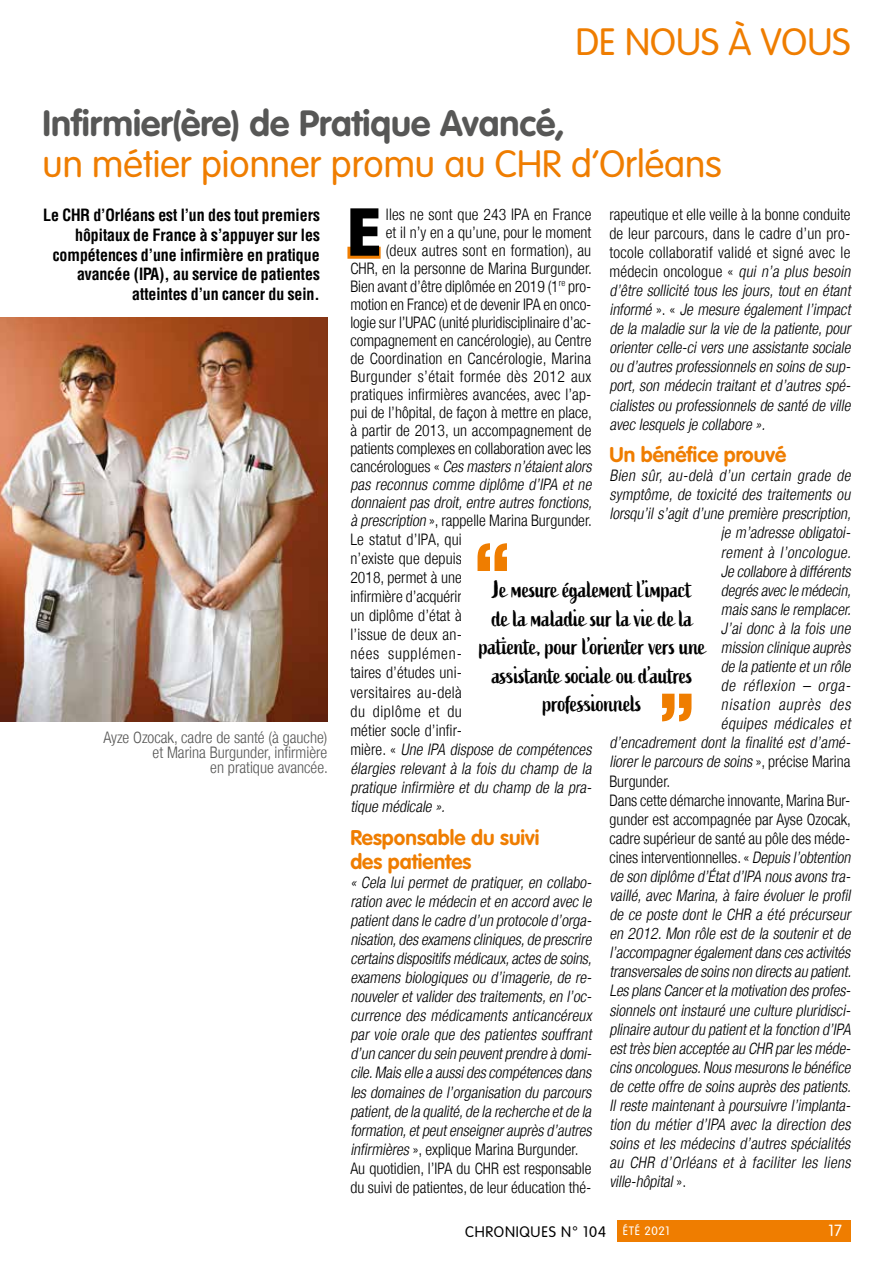
<style>
.page{position:relative;width:893px;height:1263px;background:#fff}
.page>*{position:absolute;margin:0;border:0;box-sizing:border-box;transform-origin:0 0}
.Texte_courant___lett{font:900 condensed 66.3px "Helvetica Neue";color:#000}
.Titre___couleur{font:300 37.5px "VAG Rounded Std";color:#ef7d00}
.Titre___couleur-2{font:700 36px "VAG Rounded Std";color:#575756}
.Texte_courant{font:24px/28.5px "Active";letter-spacing:-.02em;color:#000;text-align:center}
.Texte_courant-2{font:700 21px/24px "VAG Rounded Std";color:#ef7d00}
.Chapô{font:700 condensed 16.5px/19.8px "Helvetica";color:#000;text-align:right}
.t1{font:italic 300 condensed 15.9px/19px "Helvetica Neue LT Std";color:#000}
.Texte_courant___lett-2{font:300 condensed 15.9px/18px "Helvetica Neue LT Std";color:#000}
.Texte_courant-3{font:300 condensed 15.9px/15px "Helvetica Neue LT Std";color:#575756;text-align:right}
.t2{font:300 15.9px "VAG Rounded Std";color:#fff}
.t3{font:300 15px "VAG Rounded Std";letter-spacing:.05em;color:#000}
.t4{font:300 12px "VAG Rounded Std";letter-spacing:.05em;color:#fff}
.s1{font-style:normal}
.s2{font-style:italic}
</style>
<div class="page">
<div style="left:347px;top:247px;width:34px;height:12px;background:#ef7d00"></div>
<img style="left:0;top:317px;width:327px;height:404px">
<svg style="left:662px;top:694px;width:29px;height:27px"></svg>
<svg style="left:477px;top:543px;width:30px;height:28px"></svg>
<div style="left:617px;top:1220px;width:233px;height:22px;background:#ef7d00"></div>
<p class="Titre___couleur" style="left:576px;top:20px;width:276px">DE NOUS À VOUS</p>
<p class="Titre___couleur-2" style="left:43px;top:102px;width:524px">Infirmier(ère) de Pratique Avancé,</p>
<p class="Titre___couleur" style="left:43px;top:142px;width:681px">un métier pionner promu au CHR d’Orléans</p>
<p class="Chapô" style="left:43px;top:205px;width:278px">Le CHR d’Orléans est l’un des tout premiers hôpitaux de France à s’appuyer sur les compétences d’une infirmière en pratique avancée (IPA), au service de patientes atteintes d’un cancer du sein.</p>
<p class="Texte_courant___lett" style="left:347px;top:178px;width:35px">E</p>
<p class="t1" style="left:609px;top:204px;width:246px"><span class="s1">rapeutique et elle veille à la bonne conduite de leur parcours, dans le cadre d’un pro&shy;tocole collaboratif validé et signé avec le médecin oncologue «</span> qui n’a plus besoin d’être sollicité tous les jours, tout en étant informé <span class="s1">» . «</span> Je mesure également l’impact de la maladie surla vie de la patiente,pour orientercelle-civers une assistante sociale ou d’autres professionnels en soins de sup&shy;port,son médecin traitant et d’autres spé&shy;cialistes ou professionnels de santé de ville avec lesquels je collabore ».</p>
<p class="Texte_courant-2" style="left:609px;top:443px;width:178px">Un bénéfice prouvé</p>
<p class="t1" style="left:609px;top:466px;width:246px">Bien sûr, au-delà d’un certain grade de</p>
<p class="t1" style="left:609px;top:485px;width:246px">symptôme, de toxicité des traitements ou</p>
<p class="t1" style="left:609px;top:504px;width:246px">lorsqu’il s’agit d’une première prescription,</p>
<p class="t1" style="left:721px;top:523px;width:134px">je m’adresse obligatoi-</p>
<p class="t1" style="left:721px;top:542px;width:135px">rement à l’oncologue.</p>
<p class="t1" style="left:721px;top:561px;width:134px">Je collabore à différents</p>
<p class="t1" style="left:721px;top:580px;width:135px">degrésavec le médecin,</p>
<p class="t1" style="left:721px;top:599px;width:135px">mais sans le remplacer.</p>
<p class="t1" style="left:721px;top:619px;width:134px">J’ai donc à la fois une</p>
<p class="t1" style="left:721px;top:638px;width:134px">mission clinique auprès</p>
<p class="t1" style="left:721px;top:657px;width:134px">de la patiente etun rôle</p>
<p class="t1" style="left:721px;top:676px;width:134px">de réflexion – orga-</p>
<p class="t1" style="left:721px;top:695px;width:134px">nisation auprès des</p>
<p class="t1" style="left:721px;top:714px;width:134px">équipes médicales et</p>
<p class="t1" style="left:609px;top:733px;width:246px">d’encadrement dont la finalité est d’amé-</p>
<p class="t1" style="left:609px;top:752px;width:243px">liorerle parcours de soins <span class="s1">» , p r é c i s e M a r i n a</span></p>
<p class="Texte_courant___lett-2" style="left:609px;top:772px;width:62px">Burgunder.</p>
<p class="t1" style="left:609px;top:790px;width:246px"><span class="s1">Dans cette démarche innovante, Marina Bur&shy;gunder est accompagnée par Ayse Ozocak, cadre supérieur de santé au pôle des méde&shy;cines interventionnelles. «</span> Depuis l’obtention de son diplôme d’Étatd’IPA nous avons tra&shy;vaillé,avec Marina,à faire évoluer le profil de ce poste dont le CHR a été précurseur en 2012.Mon rôle est de la soutenir et de l’accompagnerégalementdans ces activités transversalesde soinsnon directsau patient.<br>LesplansCanceretla motivation desprofes&shy;sionnels ontinstauré une culture pluridisci&shy;plinaire autourdu patientetla fonction d’IPA esttrès bien acceptée au CHR parles méde&shy;cins oncologues.Nous mesurons le bénéfice de cette offre de soins auprès des patients.<br>Il reste maintenant à poursuivre l’implanta&shy;tion du métier d’IPA avec la direction des soins et les médecins d’autres spécialités au CHR d’Orléans et à faciliter les liens ville-hôpital<span class="s1">» .</span></p>
<p class="Texte_courant___lett-2" style="left:350px;top:205px;width:246px;text-align:right">lles ne sont que 243 IPA en France<br>et il n’y en a qu’une, pour le moment<br>(deux autres sont en formation), au<br>CHR, en la personne de Marina Burgunder.<br>Bien avant d’être diplômée en 2019 (1<sup>re</sup> pro&shy;motion en France) et de devenir IPA en onco&shy;logie sur l’UPAC (unité pluridisciplinaire d’ac&shy;compagnement en cancérologie), au Centre de Coordination en Cancérologie, Marina Burgunder s’était formée dès 2012 aux pratiques infirmières avancées, avec l’ap&shy;pui de l’hôpital, de façon à mettre en place, à partir de 2013, un accompagnement de patients complexes en collaboration avec les c a n c é r o l o g u e s « <span class="s2">Ces masters n’étaientalors pas reconnus comme diplôme d’IPA et ne donnaient pas droit,entre autres fonctions, à prescription</span> », rappelle Marina Burgunder.</p>
<p class="Texte_courant___lett-2" style="left:350px;top:530px;width:246px;line-height:19px">Le statut d’IPA, qui<br>n’existe que depuis<br>2018, permet à une<br>infirmière d’acquérir<br>un diplôme d’état à<br>l’issue de deux an-<br>nées supplémen-<br>taires d’études uni-<br>versitaires au-delà<br>du diplôme et du<br>métier socle d’infir-<br>m i è r e . « <span class="s2">Une IPA dispose de compétences élargies relevant à la fois du champ de la pratique infirmière et du champ de la pra&shy;tique médicale ».</span></p>
<p class="Texte_courant-2" style="left:350px;top:826px;width:191px">Responsable du suivi des patientes</p>
<p class="t1" style="left:350px;top:872px;width:246px;text-align:justify">« Cela lui permet de pratiquer,en collabo&shy;ration avec le médecin eten accord avec le patientdans le cadre d’un protocole d’orga&shy;nisation,desexamenscliniques,de prescrire certainsdispositifsmédicaux,actesde soins, examens biologiques ou d’imagerie,de re&shy;nouveleretvaliderdes traitements,en l’oc&shy;currence des médicaments anticancéreux par voie orale que des patientes souffrant d’un cancerdu sein peuventprendre à domi&shy;cile.Maiselle a aussidescompétencesdans les domaines de l’organisation du parcours patient,de la qualité,de la recherche etde la formation,etpeutenseignerauprès d’autres infirmières <span class="s1">», explique Marina Burgunder.</span></p>
<p class="Texte_courant___lett-2" style="left:350px;top:1158px;width:243px;line-height:19px">Au quotidien, l’IPA du CHR est responsable du suivi de patientes, de leur éducation thé-</p>
<p class="Texte_courant" style="left:479px;top:576px;width:228px">Je mesure également l’impact<br>de la maladie sur la vie de la patiente, pour l’orienter vers une assistante sociale ou d’autres professionnels</p>
<p class="Texte_courant-3" style="left:103px;top:729px;width:226px">Ayze Ozocak, cadre de santé (à gauche) et Marina Burgunder, infirmière<br>en pratique avancée.</p>
<p class="t3" style="left:465px;top:1223px;width:143px">CHRONIQUES N° 104</p>
<p class="t4" style="left:623px;top:1224px;width:48px">ÉTÉ 2021</p>
<p class="t2" style="left:828px;top:1221px;width:15px">17</p>
</div>
